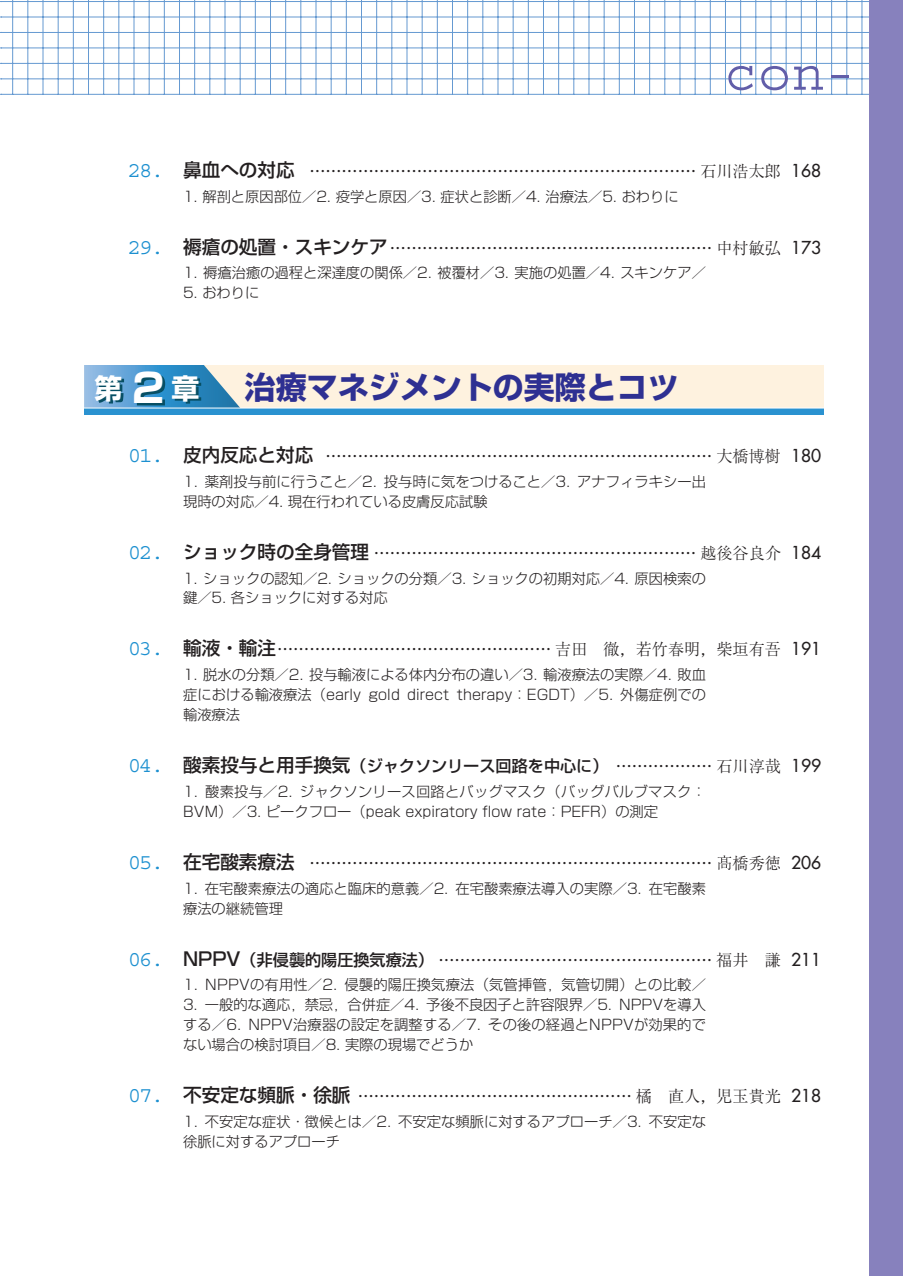
<style>
.page{position:relative;width:903px;height:1276px;background:#fff}
.page>*{position:absolute;margin:0;border:0;box-sizing:border-box;transform-origin:0 0}
.t1{font:53.2px "Courier";color:#625ea9}
.t2{font:700 30.97px "Shin Go";color:#2e3092}
.t3{font:700 27.82px "Shin Go";color:#fff}
.t4{font:300 16.1px "Ryumin";color:#231f20}
.t5{font:500 16.1px "Shin Go";color:#231f20}
.t6{font:300 14.17px/19.8px "Shin Go";letter-spacing:.005em;color:#231f20}
.s1{font-family:"Courier";font-weight:400;font-size:22.4px;color:#1d90d0}
.s2{font-family:"Shin Go";font-weight:500;font-size:18.55px}
.s3{font-family:"Futura";font-weight:400;font-size:17.32px}
.s4{font-size:39.73px}
.s5{font-size:18.55px}
.s6{font-family:"Ryumin";font-weight:300}
.s7{font-family:"Shin Go";font-weight:500}
</style>
<div class="page">
<hr style="left:2px;top:1px;width:901px;height:1px;background:#6599d1">
<hr style="left:2px;top:17px;width:901px;height:1px;background:#6599d1">
<hr style="left:2px;top:32px;width:901px;height:1px;background:#6599d1">
<hr style="left:2px;top:47px;width:901px;height:1px;background:#6599d1">
<hr style="left:2px;top:63px;width:901px;height:1px;background:#6599d1">
<hr style="left:2px;top:78px;width:901px;height:1px;background:#6599d1">
<hr style="left:2px;top:94px;width:901px;height:1px;background:#6599d1">
<hr style="left:12px;top:0;width:1px;height:95px;background:#6599d1">
<hr style="left:27px;top:0;width:1px;height:95px;background:#6599d1">
<hr style="left:43px;top:0;width:1px;height:95px;background:#6599d1">
<hr style="left:58px;top:0;width:1px;height:95px;background:#6599d1">
<hr style="left:73px;top:0;width:1px;height:95px;background:#6599d1">
<hr style="left:88px;top:0;width:1px;height:95px;background:#6599d1">
<hr style="left:103px;top:0;width:1px;height:95px;background:#6599d1">
<hr style="left:118px;top:0;width:1px;height:95px;background:#6599d1">
<hr style="left:134px;top:0;width:1px;height:95px;background:#6599d1">
<hr style="left:149px;top:0;width:1px;height:95px;background:#6599d1">
<hr style="left:164px;top:0;width:1px;height:95px;background:#6599d1">
<hr style="left:179px;top:0;width:1px;height:95px;background:#6599d1">
<hr style="left:194px;top:0;width:1px;height:95px;background:#6599d1">
<hr style="left:209px;top:0;width:1px;height:95px;background:#6599d1">
<hr style="left:225px;top:0;width:1px;height:95px;background:#6599d1">
<hr style="left:240px;top:0;width:1px;height:95px;background:#6599d1">
<hr style="left:255px;top:0;width:1px;height:95px;background:#6599d1">
<hr style="left:270px;top:0;width:1px;height:95px;background:#6599d1">
<hr style="left:285px;top:0;width:1px;height:95px;background:#6599d1">
<hr style="left:300px;top:0;width:1px;height:95px;background:#6599d1">
<hr style="left:316px;top:0;width:1px;height:95px;background:#6599d1">
<hr style="left:331px;top:0;width:1px;height:95px;background:#6599d1">
<hr style="left:346px;top:0;width:1px;height:95px;background:#6599d1">
<hr style="left:361px;top:0;width:1px;height:95px;background:#6599d1">
<hr style="left:376px;top:0;width:1px;height:95px;background:#6599d1">
<hr style="left:391px;top:0;width:1px;height:95px;background:#6599d1">
<hr style="left:407px;top:0;width:1px;height:95px;background:#6599d1">
<hr style="left:422px;top:0;width:1px;height:95px;background:#6599d1">
<hr style="left:437px;top:0;width:1px;height:95px;background:#6599d1">
<hr style="left:452px;top:0;width:1px;height:95px;background:#6599d1">
<hr style="left:467px;top:0;width:1px;height:95px;background:#6599d1">
<hr style="left:482px;top:0;width:1px;height:95px;background:#6599d1">
<hr style="left:498px;top:0;width:1px;height:95px;background:#6599d1">
<hr style="left:513px;top:0;width:1px;height:95px;background:#6599d1">
<hr style="left:528px;top:0;width:1px;height:95px;background:#6599d1">
<hr style="left:543px;top:0;width:1px;height:95px;background:#6599d1">
<hr style="left:558px;top:0;width:1px;height:95px;background:#6599d1">
<hr style="left:573px;top:0;width:1px;height:95px;background:#6599d1">
<hr style="left:588px;top:0;width:1px;height:95px;background:#6599d1">
<hr style="left:604px;top:0;width:1px;height:95px;background:#6599d1">
<hr style="left:619px;top:0;width:1px;height:95px;background:#6599d1">
<hr style="left:634px;top:0;width:1px;height:95px;background:#6599d1">
<hr style="left:649px;top:0;width:1px;height:95px;background:#6599d1">
<hr style="left:664px;top:0;width:1px;height:95px;background:#6599d1">
<hr style="left:679px;top:0;width:1px;height:95px;background:#6599d1">
<hr style="left:695px;top:0;width:1px;height:95px;background:#6599d1">
<hr style="left:710px;top:0;width:1px;height:95px;background:#6599d1">
<hr style="left:725px;top:0;width:1px;height:95px;background:#6599d1">
<hr style="left:740px;top:0;width:1px;height:95px;background:#6599d1">
<hr style="left:755px;top:0;width:1px;height:95px;background:#6599d1">
<hr style="left:770px;top:0;width:1px;height:95px;background:#6599d1">
<hr style="left:786px;top:0;width:1px;height:95px;background:#6599d1">
<hr style="left:801px;top:0;width:1px;height:95px;background:#6599d1">
<hr style="left:816px;top:0;width:1px;height:95px;background:#6599d1">
<hr style="left:831px;top:0;width:1px;height:95px;background:#6599d1">
<hr style="left:846px;top:0;width:1px;height:95px;background:#6599d1">
<hr style="left:861px;top:0;width:1px;height:95px;background:#6599d1">
<div style="left:870px;top:0;width:33px;height:1276px;background:#8781bd"></div>
<svg style="left:718px;top:855px;width:13px;height:15px"></svg>
<div style="left:83px;top:365px;width:740px;height:55px;background:linear-gradient(to right,#fff,#fff)"></div>
<div style="left:84px;top:365px;width:739px;height:49px;background:#fef2df"></div>
<div style="left:84px;top:408px;width:739px;height:6px;background:#2a92d0"></div>
<svg style="left:84px;top:365px;width:162px;height:44px;background:#5896b9"></svg>
<hr style="left:84px;top:407px;width:739px;height:1px;background:#fff">
<h1 class="t1" style="left:725px;top:56px;width:133px">con-</h1>
<p class="t4" style="left:128px;top:165px;width:695px"><span class="s1">28.</span> <span class="s2">鼻血への対応</span> ……………………………………………………………… 石川浩太郎 <span class="s3">168</span></p>
<p class="t6" style="left:183px;top:188px;width:497px">1. 解剖と原因部位／2. 疫学と原因／3. 症状と診断／4. 治療法／5. おわりに</p>
<p class="t4" style="left:128px;top:242px;width:695px"><span class="s1">29.</span> <span class="s2">褥瘡の処置・スキンケア</span>…………………………………………………… 中村敏弘 <span class="s3">173</span></p>
<p class="t6" style="left:183px;top:265px;width:524px">1. 褥瘡治癒の過程と深達度の関係／2. 被覆材／3. 実施の処置／4. スキンケア／</p>
<p class="t6" style="left:183px;top:285px;width:78px">5. おわりに</p>
<h3 class="t3" style="left:94px;top:378px;width:106px">第 <span class="s4">2</span> 章</h3>
<h2 class="t2" style="left:245px;top:376px;width:436px">治療マネジメントの実際とコツ</h2>
<p class="t4" style="left:128px;top:450px;width:695px"><span class="s1">01.</span> <span class="s2">皮内反応と対応</span> ……………………………………………………………… 大橋博樹 <span class="s3">180</span></p>
<p class="t6" style="left:183px;top:473px;width:524px">1. 薬剤投与前に行うこと／2. 投与時に気をつけること／3. アナフィラキシー出現時の対応／4. 現在行われている皮膚反応試験</p>
<p class="t4" style="left:128px;top:547px;width:695px"><span class="s1">02.</span> <span class="s2">ショック時の全身管理</span> …………………………………………………… 越後谷良介 <span class="s3">184</span></p>
<p class="t6" style="left:183px;top:570px;width:524px">1. ショックの認知／2. ショックの分類／3. ショックの初期対応／4. 原因検索の鍵／5. 各ショックに対する対応</p>
<p class="t4" style="left:128px;top:644px;width:695px"><span class="s1">03.</span> <span class="s2">輸液・輸注</span>…………………………………………… 吉田　徹，若竹春明，柴垣有吾 <span class="s3">191</span></p>
<p class="t6" style="left:183px;top:667px;width:524px;text-align:justify">1. 脱水の分類／2. 投与輸液による体内分布の違い／3. 輸液療法の実際／4. 敗血症における輸液療法（early gold direct therapy：EGDT）／5. 外傷症例での輸液療法</p>
<p class="t5" style="left:128px;top:760px;width:695px"><span class="s1">04.</span> <span class="s5">酸素投与と用手換気</span>（ジャクソンリース回路を中心に） <span class="s6">……………… 石川淳哉</span> <span class="s3">199</span></p>
<p class="t6" style="left:183px;top:783px;width:524px">1. 酸素投与／2. ジャクソンリース回路とバッグマスク（バッグバルブマスク：<br>BVM）／3. ピークフロー（peak expiratory flow rate：PEFR）の測定</p>
<p class="t4" style="left:128px;top:857px;width:586px"><span class="s1">05.</span> <span class="s2">在宅酸素療法</span> …………………………………………………………………</p>
<p class="t4" style="left:733px;top:857px;width:90px">橋秀徳 <span class="s3">206</span></p>
<p class="t6" style="left:183px;top:880px;width:524px">1. 在宅酸素療法の適応と臨床的意義／2. 在宅酸素療法導入の実際／3. 在宅酸素療法の継続管理</p>
<p class="t4" style="left:128px;top:954px;width:695px"><span class="s1">06.</span> <span class="s2">NPPV</span><span class="s7">（非侵襲的陽圧換気療法）</span> …………………………………………… 福井　謙 <span class="s3">211</span></p>
<p class="t6" style="left:183px;top:977px;width:524px">1. NPPVの有用性／2. 侵襲的陽圧換気療法（気管挿管，気管切開）との比較／</p>
<p class="t6" style="left:183px;top:997px;width:524px;text-align:justify">3. 一般的な適応，禁忌，合併症／4. 予後不良因子と許容限界／5. NPPVを導入する／6. NPPV治療器の設定を調整する／7. その後の経過とNPPVが効果的でない場合の検討項目／8. 実際の現場でどうか</p>
<p class="t4" style="left:128px;top:1090px;width:695px"><span class="s1">07.</span> <span class="s2">不安定な頻脈・徐脈</span> …………………………………………… 橘　直人，児玉貴光 <span class="s3">218</span></p>
<p class="t6" style="left:183px;top:1113px;width:524px">1. 不安定な症状・徴候とは／2. 不安定な頻脈に対するアプローチ／3. 不安定な徐脈に対するアプローチ</p>
</div>
